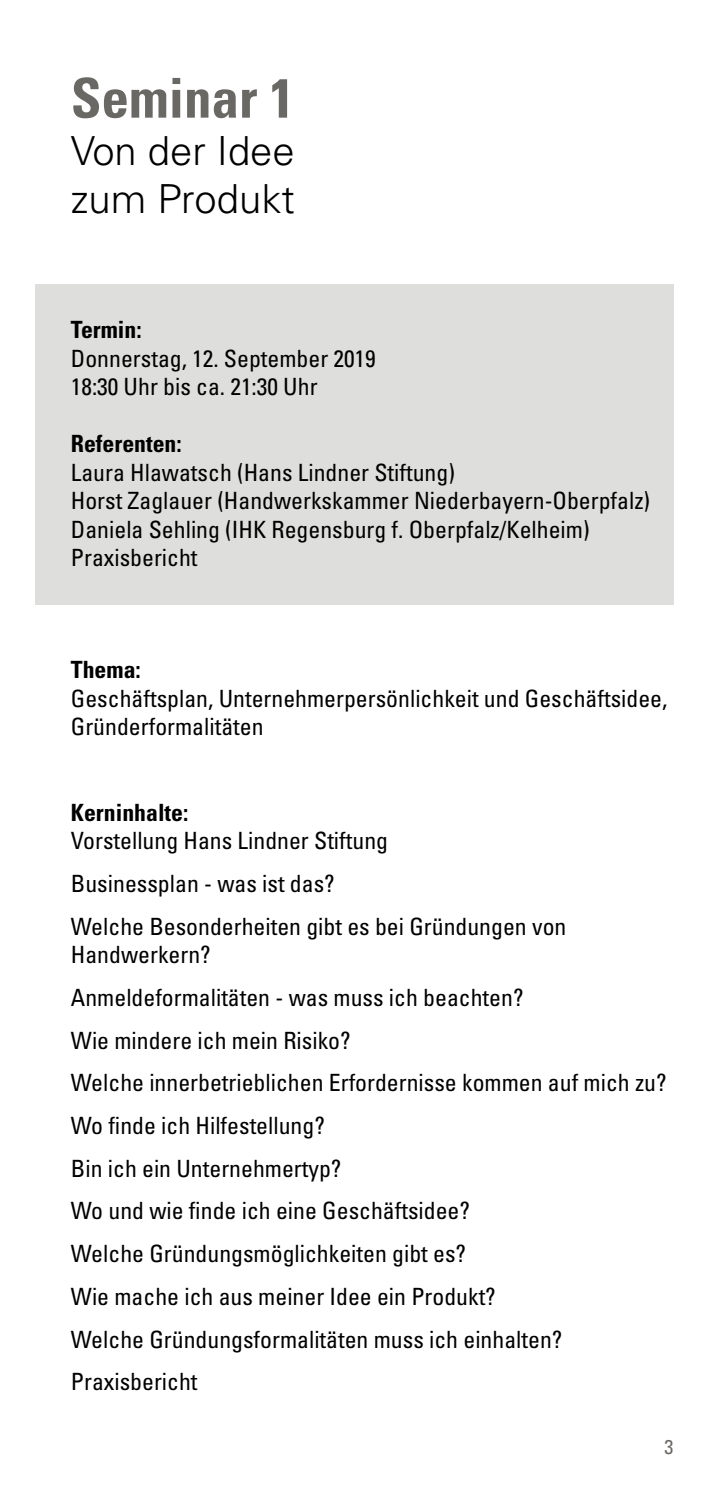
<style>
.page{position:relative;width:709px;height:1489px;background:#fff}
.page>*{position:absolute;margin:0;border:0;box-sizing:border-box;transform-origin:0 0}
.t1{font:700 condensed 55px "Univers LT";color:#6a6864}
.t2{font:300 40px/47.5px "Univers LT";color:#000}
.t3{font:condensed 23.75px/42.8px "Univers LT";color:#000}
.t4{font:700 condensed 23.75px "Univers LT";color:#000}
.t5{font:condensed 20px "Univers LT";color:#6a6864}
</style>
<div class="page">
<div style="left:35px;top:283px;width:638px;height:321px;background:#dededd"></div>
<h1 class="t1" style="left:71px;top:64px;width:225px">Seminar 1</h1>
<h2 class="t2" style="left:71px;top:127px;width:225px">Von der Idee zum Produkt</h2>
<p class="t4" style="left:71px;top:315px;width:72px">Termin:</p>
<p class="t3" style="left:71px;top:343px;width:306px;line-height:28.5px">Donnerstag, 12. September 2019<br>18:30 Uhr bis ca. 21:30 Uhr</p>
<p class="t4" style="left:71px;top:429px;width:112px">Referenten:</p>
<p class="t3" style="left:71px;top:457px;width:581px;line-height:28.5px">Laura Hlawatsch (Hans Lindner Stiftung)<br>Horst Zaglauer (Handwerkskammer Niederbayern-Oberpfalz)<br>Daniela Sehling (IHK Regensburg f. Oberpfalz/Kelheim)<br>Praxisbericht</p>
<p class="t4" style="left:71px;top:655px;width:71px">Thema:</p>
<p class="t3" style="left:71px;top:683px;width:598px;line-height:28.5px">Geschäftsplan, Unternehmerpersönlichkeit und Geschäftsidee,<br>Gründerformalitäten</p>
<p class="t4" style="left:71px;top:797px;width:119px">Kerninhalte:</p>
<p class="t3" style="left:71px;top:819px;width:497px">Vorstellung Hans Lindner Stiftung<br>Businessplan - was ist das?<br>Welche Besonderheiten gibt es bei Gründungen von</p>
<p class="t3" style="left:71px;top:933px;width:597px">Handwerkern?<br>Anmeldeformalitäten - was muss ich beachten?<br>Wie mindere ich mein Risiko?<br>Welche innerbetrieblichen Erfordernisse kommen auf mich zu?<br>Wo finde ich Hilfestellung?<br>Bin ich ein Unternehmertyp?<br>Wo und wie finde ich eine Geschäftsidee?<br>Welche Gründungsmöglichkeiten gibt es?<br>Wie mache ich aus meiner Idee ein Produkt?<br>Welche Gründungsformalitäten muss ich einhalten?<br>Praxisbericht</p>
<p class="t5" style="left:664px;top:1433px;width:10px">3</p>
</div>
